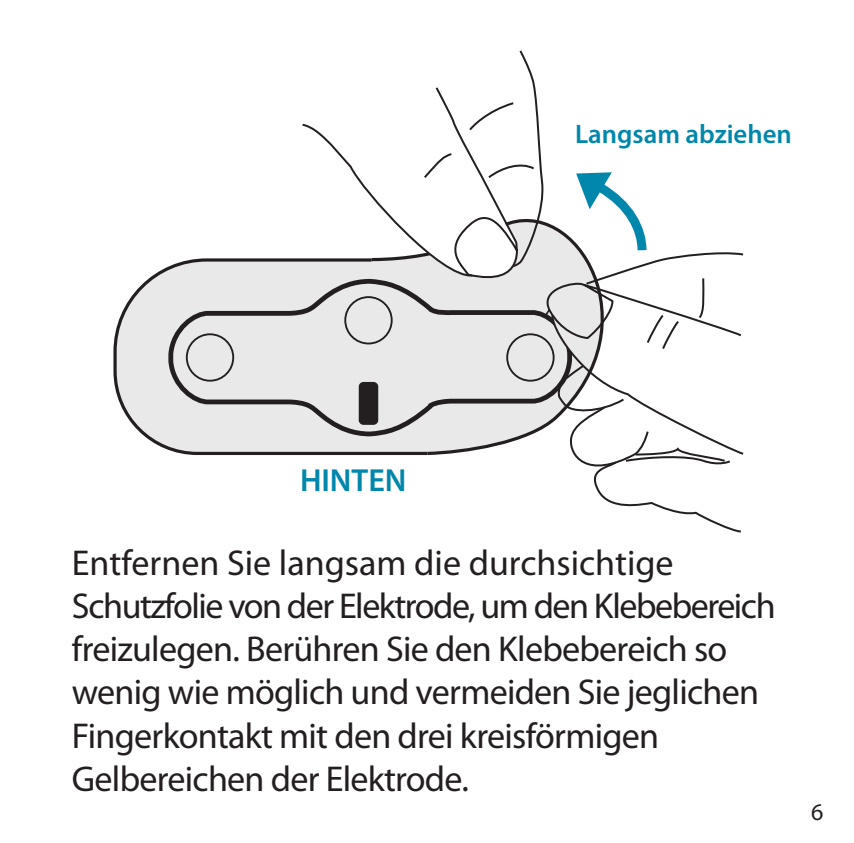
<style>
.page{position:relative;width:854px;height:843px;background:#fff}
.page>*{position:absolute;margin:0;border:0;box-sizing:border-box;transform-origin:0 0}
.t1{font:36px/43.2px "Myriad Pro";letter-spacing:-.02em;color:#231f20}
.t2{font:600 32px "Myriad Pro";color:#0087ab}
.t3{font:600 26.8px "Myriad Pro";color:#0087ab}
.t4{font:24px "Myriad Pro";color:#231f20}
</style>
<div class="page">
<svg style="left:113px;top:258px;width:187px;height:197px;background:#d9d9d9"></svg>
<div style="left:186px;top:333px;width:48px;height:48px;border:2px solid #231f20;border-radius:50%"></div>
<svg style="left:300px;top:50px;width:444px;height:483px"></svg>
<p class="t3" style="left:575px;top:117px;width:218px">Langsam abziehen</p>
<p class="t2" style="left:300px;top:460px;width:108px">HINTEN</p>
<p class="t1" style="left:72px;top:542px;width:705px">Entfernen Sie langsam die durchsichtige Schutzfolie von der Elektrode, um den Klebebereich freizulegen. Berühren Sie den Klebebereich so wenig wie möglich und vermeiden Sie jeglichen Fingerkontakt mit den drei kreisförmigen Gelbereichen der Elektrode.</p>
<p class="t4" style="left:811px;top:798px;width:14px">6</p>
</div>
